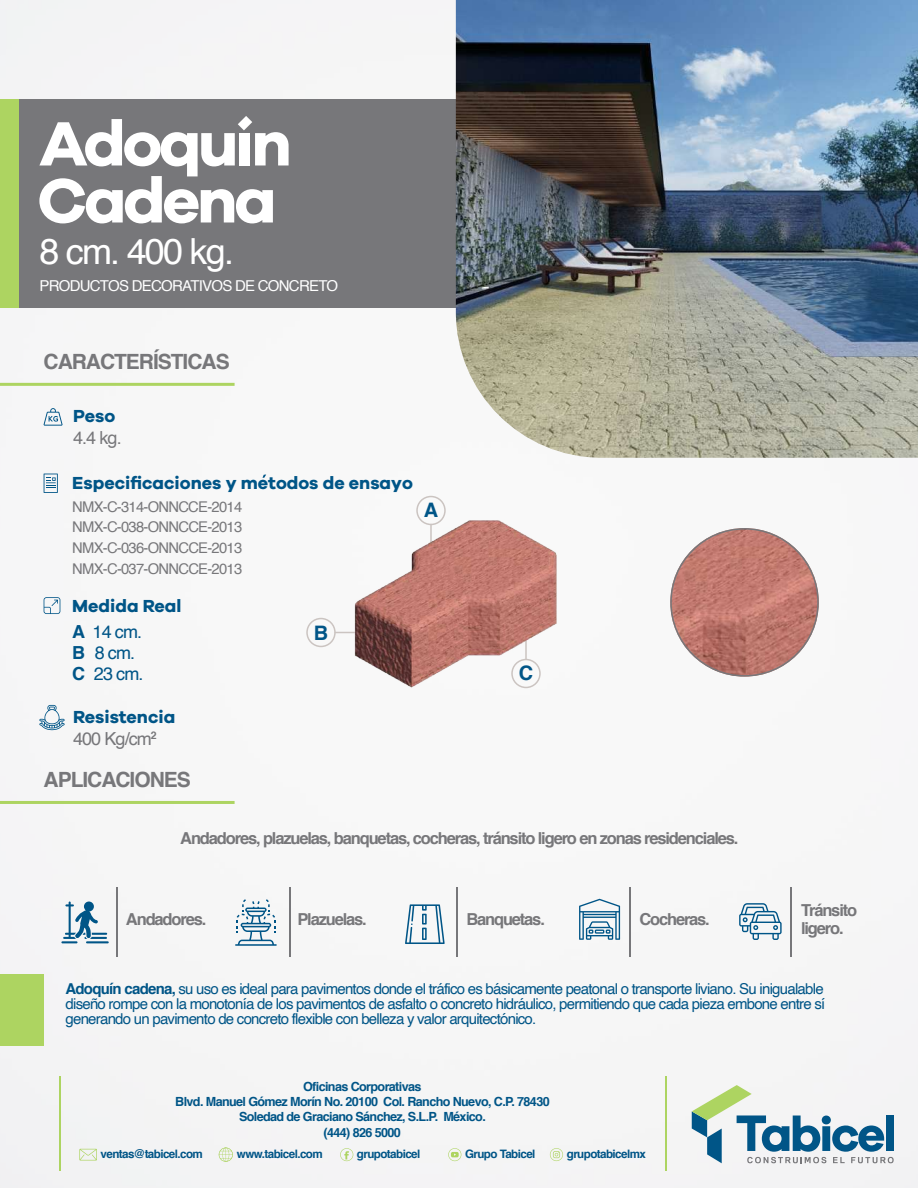
<style>
.page{position:relative;width:918px;height:1188px;background:#f5f5f6}
.page>*{position:absolute;margin:0;border:0;box-sizing:border-box;transform-origin:0 0}
.t1{font:36px "Helvetica";letter-spacing:-.05em;color:#fff}
.t2{font:700 21px "Helvetica";letter-spacing:-.05em;color:#77777a}
.t3{font:700 19.95px "Helvetica";color:#005587}
.t4{font:700 18px "Galano Grotesque DEMO";color:#005587}
.t5{font:18px/21px "Helvetica";letter-spacing:-.05em;color:#005587}
.t6{font:18px "Helvetica";letter-spacing:-.05em;color:#77777a}
.t7{font:700 16.5px/18px "Helvetica";letter-spacing:-.07em;color:#77777a}
.t8{font:15px/15px "Helvetica";letter-spacing:-.05em;color:#005587;text-align:justify}
.t9{font:15px "Helvetica";letter-spacing:-.05em;color:#fff}
.t10{font:14.7px/20.7px "Helvetica";letter-spacing:-.05em;color:#77777a;text-align:justify}
.t11{font:700 12.6px/15.1px "Helvetica";letter-spacing:-.05em;color:#005587;text-align:center}
.t12{font:700 11.7px "Helvetica";letter-spacing:-.05em;color:#005587}
.s1{font-weight:700}
</style>
<div class="page">
<div style="left:0;top:974px;width:44px;height:71px;background:#add461"></div>
<div style="left:0;top:99px;width:487px;height:208px;background:#77777a"></div>
<div style="left:0;top:99px;width:18px;height:208px;background:#add461"></div>
<img style="left:456px;top:0;width:462px;height:458px">
<img style="left:670px;top:528px;width:149px;height:149px;border-radius:74px">
<hr style="left:665px;top:1076px;width:2px;height:94px;background:#add461">
<hr style="left:59px;top:1076px;width:2px;height:94px;background:#add461">
<svg style="left:340px;top:1148px;width:13px;height:13px"></svg>
<svg style="left:219px;top:1148px;width:14px;height:14px"></svg>
<svg style="left:79px;top:1149px;width:18px;height:12px"></svg>
<svg style="left:448px;top:1148px;width:13px;height:13px"></svg>
<svg style="left:550px;top:1148px;width:13px;height:13px"></svg>
<svg style="left:39px;top:116px;width:250px;height:107px"></svg>
<hr style="left:0;top:383px;width:235px;height:3px;background:#add461">
<hr style="left:0;top:801px;width:235px;height:3px;background:#add461">
<svg style="left:43px;top:408px;width:20px;height:18px"></svg>
<svg style="left:44px;top:474px;width:14px;height:19px"></svg>
<svg style="left:44px;top:597px;width:16px;height:17px"></svg>
<svg style="left:39px;top:705px;width:26px;height:25px"></svg>
<hr style="left:116px;top:887px;width:1px;height:69px;background:#77777a">
<hr style="left:289px;top:887px;width:1px;height:69px;background:#77777a">
<hr style="left:456px;top:887px;width:1px;height:69px;background:#77777a">
<hr style="left:629px;top:887px;width:1px;height:69px;background:#77777a">
<hr style="left:791px;top:887px;width:1px;height:69px;background:#77777a">
<svg style="left:405px;top:904px;width:40px;height:40px"></svg>
<svg style="left:61px;top:902px;width:46px;height:41px"></svg>
<hr style="left:86px;top:941px;width:23px;height:2px;background:#005587">
<svg style="left:739px;top:903px;width:43px;height:37px"></svg>
<svg style="left:579px;top:900px;width:41px;height:40px"></svg>
<svg style="left:235px;top:900px;width:42px;height:46px"></svg>
<img style="left:147px;top:290px;width:623px;height:610px">
<svg style="left:692px;top:1085px;width:202px;height:78px"></svg>
<div style="left:886px;top:1116px;width:8px;height:35px;background:#005587"></div>
<svg style="left:262px;top:474px;width:4px;height:4px"></svg>
<h1 class="t1" style="left:39px;top:223px;width:196px">8 cm. 400 kg.</h1>
<p class="t9" style="left:39px;top:274px;width:300px">PRODUCTOS DECORATIVOS DE CONCRETO</p>
<h2 class="t2" style="left:44px;top:345px;width:188px">CARACTERÍSTICAS</h2>
<p class="t4" style="left:73px;top:409px;width:44px">Peso</p>
<p class="t6" style="left:73px;top:424px;width:50px">4.4 kg.</p>
<p class="t4" style="left:72px;top:475px;width:342px">Especificaciones y metodos de ensayo</p>
<p class="t10" style="left:72px;top:497px;width:172px">NMX-C-314-ONNCCE-2014<br>NMX-C-038-ONNCCE-2013<br>NMX-C-036-ONNCCE-2013<br>NMX-C-037-ONNCCE-2013</p>
<p class="t4" style="left:72px;top:598px;width:111px">Medida Real</p>
<p class="t5" style="left:72px;top:622px;width:73px"><span class="s1">A</span> 14 cm.<br><span class="s1">B</span> 8 cm.<br><span class="s1">C</span> 23 cm.</p>
<h3 class="t3" style="left:314px;top:617px;width:16px">B</h3>
<h3 class="t3" style="left:424px;top:494px;width:16px">A</h3>
<p class="t4" style="left:73px;top:709px;width:104px">Resistencia</p>
<p class="t6" style="left:73px;top:725px;width:85px">400 Kg/cm<sup>2</sup></p>
<h2 class="t2" style="left:44px;top:763px;width:149px">APLICACIONES</h2>
<h3 class="t3" style="left:519px;top:657px;width:16px">C</h3>
<p class="t7" style="left:180px;top:830px;width:560px">Andadores, plazuelas, banquetas, cocheras, tránsito ligero en zonas residenciales.</p>
<p class="t7" style="left:126px;top:910px;width:82px">Andadores.</p>
<p class="t7" style="left:297px;top:910px;width:71px">Plazuelas.</p>
<p class="t7" style="left:466px;top:910px;width:80px">Banquetas.</p>
<p class="t7" style="left:639px;top:910px;width:72px">Cocheras.</p>
<p class="t7" style="left:801px;top:901px;width:58px">Tránsito ligero.</p>
<p class="t8" style="left:65px;top:981px;width:761px"><span class="s1">Adoquín cadena,</span> su uso es ideal para pavimentos donde el tráfico es básicamente peatonal o transporte liviano. Su inigualable diseño rompe con la monotonía de los pavimentos de asfalto o concreto hidráulico, permitiendo que cada pieza embone entre sí generando un pavimento de concreto flexible con belleza y valor arquitectónico.</p>
<p class="t11" style="left:175px;top:1079px;width:376px">Oficinas Corporativas<br>Blvd. Manuel Gómez Morín No. 20100 Col. Rancho Nuevo, C.P. 78430<br>Soledad de Graciano Sánchez, S.L.P. México.<br>(444) 826 5000</p>
<p class="t12" style="left:101px;top:1145px;width:104px">ventas@tabicel.com</p>
<p class="t12" style="left:237px;top:1145px;width:87px">www.tabicel.com</p>
<p class="t12" style="left:357px;top:1145px;width:65px">grupotabicel</p>
<p class="t12" style="left:465px;top:1145px;width:72px">Grupo Tabicel</p>
<p class="t12" style="left:567px;top:1145px;width:81px">grupotabicelmx</p>
</div>
